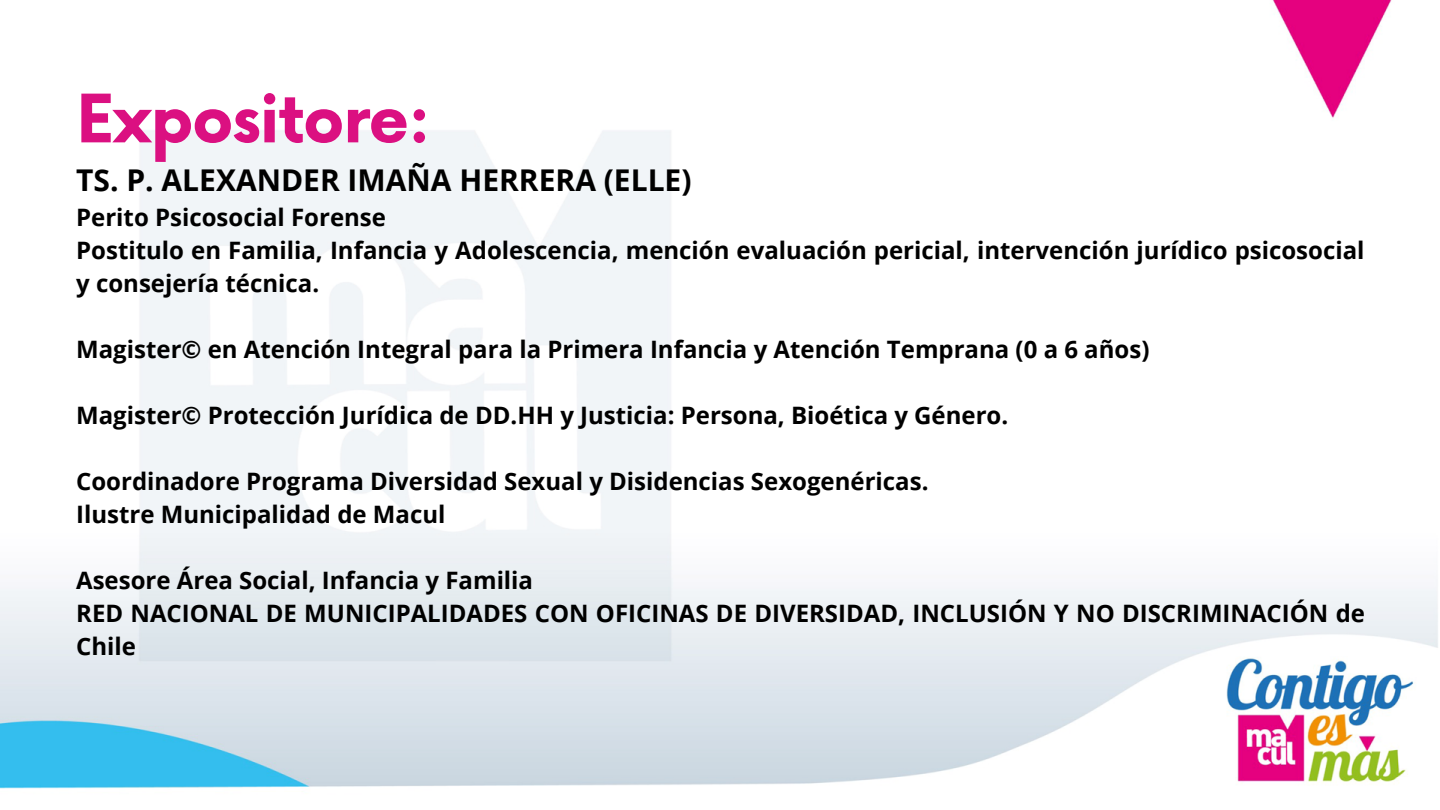
<style>
.page{position:relative;width:1440px;height:810px;background:#fff}
.page>*{position:absolute;margin:0;border:0;box-sizing:border-box;transform-origin:0 0}
.t1{font:700 65px "Now";letter-spacing:-.02em;color:#db1081}
.t2{font:700 30px "Open Sans";color:#000}
.t3{font:700 24px/33px "Open Sans";color:#000}
</style>
<div class="page">
<img style="left:0;top:0;width:1438px;height:789px">
<h1 class="t1" style="left:76px;top:84px;width:356px">Expositore:</h1>
<p class="t2" style="left:76px;top:159px;width:617px">TS. P. ALEXANDER IMAÑA HERRERA (ELLE)</p>
<p class="t3" style="left:76px;top:200px;width:1290px">Perito Psicosocial Forense<br>Postitulo en Familia, Infancia y Adolescencia, mención evaluación pericial, intervención jurídico psicosocial y consejería técnica.</p>
<p class="t3" style="left:76px;top:332px;width:1075px">Magister© en Atención Integral para la Primera Infancia y Atención Temprana (0 a 6 años)</p>
<p class="t3" style="left:76px;top:398px;width:934px">Magister© Protección Jurídica de DD.HH y Justicia: Persona, Bioética y Género.</p>
<p class="t3" style="left:76px;top:464px;width:854px">Coordinadore Programa Diversidad Sexual y Disidencias Sexogenéricas.<br>Ilustre Municipalidad de Macul</p>
<p class="t3" style="left:76px;top:563px;width:1290px">Asesore Área Social, Infancia y Familia<br>RED NACIONAL DE MUNICIPALIDADES CON OFICINAS DE DIVERSIDAD, INCLUSIÓN Y NO DISCRIMINACIÓN de<br>Chile</p>
</div>
